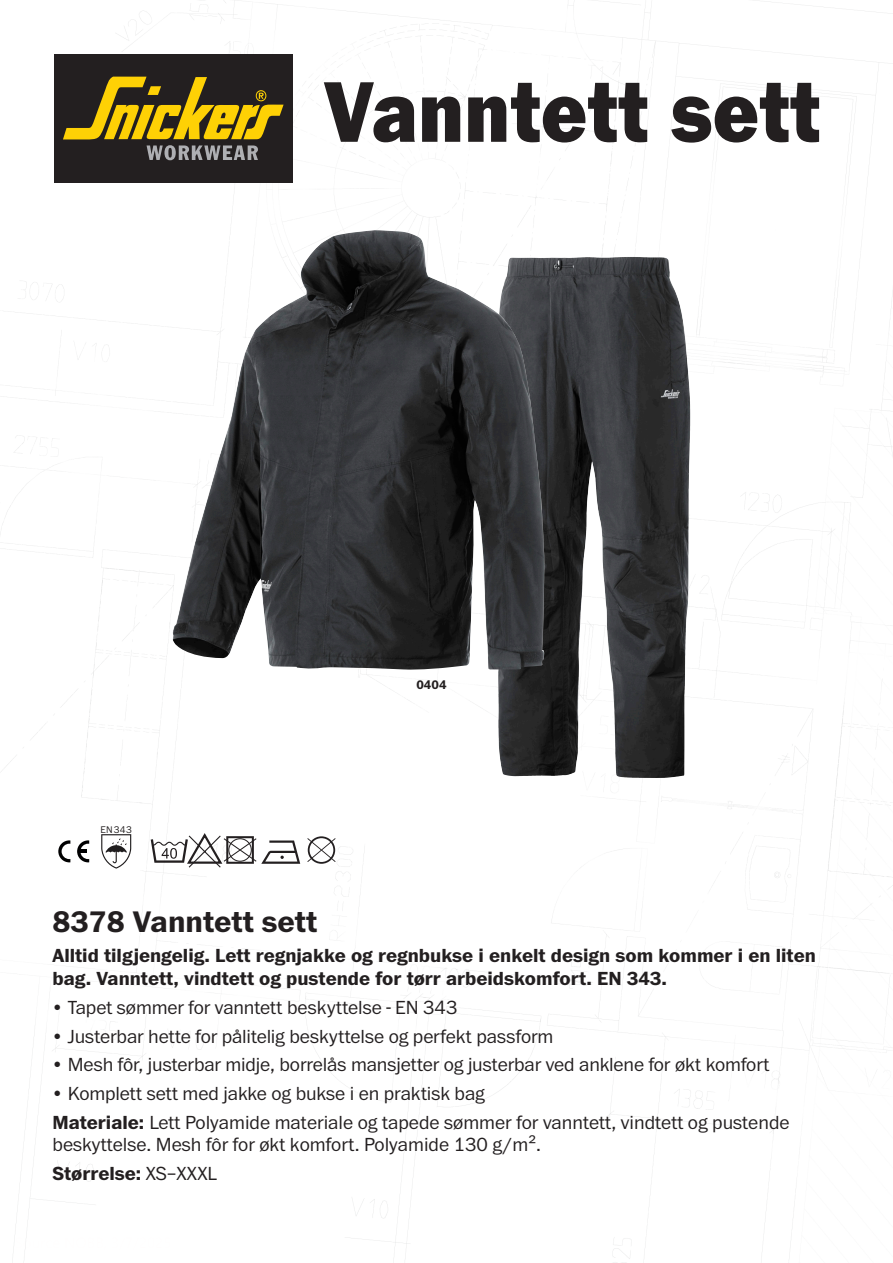
<style>
.page{position:relative;width:893px;height:1263px;background:#fff}
.page>*{position:absolute;margin:0;border:0;box-sizing:border-box;transform-origin:0 0}
.t1{font:900 89.25px "Franklin ITC Pro";color:#231f20;scale:.89 1}
.ProductName{font:700 30.9px "Franklin ITC Pro";color:#231f20}
.Material{font:300 19.65px/22.5px "Franklin ITC Pro";color:#231f20}
.Introduction{font:700 19.65px/22.5px "Franklin ITC Pro";color:#231f20}
.Material-2{font:700 19.65px "Franklin ITC Pro";color:#231f20}
.Färgnr_5_5_Svart_Fra{font:700 12.9px "Franklin ITC Pro";color:#231f20}
.Calloutsbröd_vä_8_10{font:300 10.05px "Franklin ITC Pro";letter-spacing:.03em;color:#231f20}
.s1{font-weight:700}
.s2{font-weight:300}
</style>
<div class="page">
<img style="left:0;top:0;width:893px;height:1263px">
<div style="left:54px;top:54px;width:239px;height:129px;background:#231f20"></div>
<svg style="left:63px;top:77px;width:221px;height:83px"></svg>
<img style="left:544px;top:257px;width:89px;height:268px">
<img style="left:172px;top:230px;width:372px;height:440px">
<svg style="left:58px;top:840px;width:12px;height:22px"></svg>
<svg style="left:77px;top:840px;width:12px;height:22px"></svg>
<svg style="left:101px;top:834px;width:30px;height:35px"></svg>
<svg style="left:151px;top:833px;width:149px;height:34px"></svg>
<svg style="left:307px;top:836px;width:29px;height:28px"></svg>
<p class="t1" style="left:324px;top:59px;width:559px">Vanntett sett</p>
<p class="Calloutsbröd_vä_8_10" style="left:101px;top:824px;width:33px">EN343</p>
<p class="Färgnr_5_5_Svart_Fra" style="left:416px;top:677px;width:32px">0404</p>
<p class="ProductName" style="left:53px;top:904px;width:266px">8378 Vanntett sett</p>
<p class="Introduction" style="left:53px;top:945px;width:765px">Alltid tilgjengelig. Lett regnjakke og regnbukse i enkelt design som kommer i en liten bag. Vanntett, vindtett og pustende for tørr arbeidskomfort. EN 343.</p>
<p class="Material" style="left:53px;top:996px;width:407px">• Tapet sømmer for vanntett beskyttelse - EN 343</p>
<p class="Material" style="left:53px;top:1025px;width:502px">• Justerbar hette for pålitelig beskyttelse og perfekt passform</p>
<p class="Material" style="left:53px;top:1054px;width:719px">• Mesh fôr, justerbar midje, borrelås mansjetter og justerbar ved anklene for økt komfort</p>
<p class="Material" style="left:53px;top:1083px;width:434px">• Komplett sett med jakke og bukse i en praktisk bag</p>
<p class="Material" style="left:53px;top:1112px;width:739px"><span class="s1">Materiale:</span> Lett Polyamide materiale og tapede sømmer for vanntett, vindtett og pustende beskyttelse. Mesh fôr for økt komfort. Polyamide 130 g/m².</p>
<p class="Material-2" style="left:53px;top:1162px;width:166px">Størrelse: <span class="s2">XS–XXXL</span></p>
</div>
